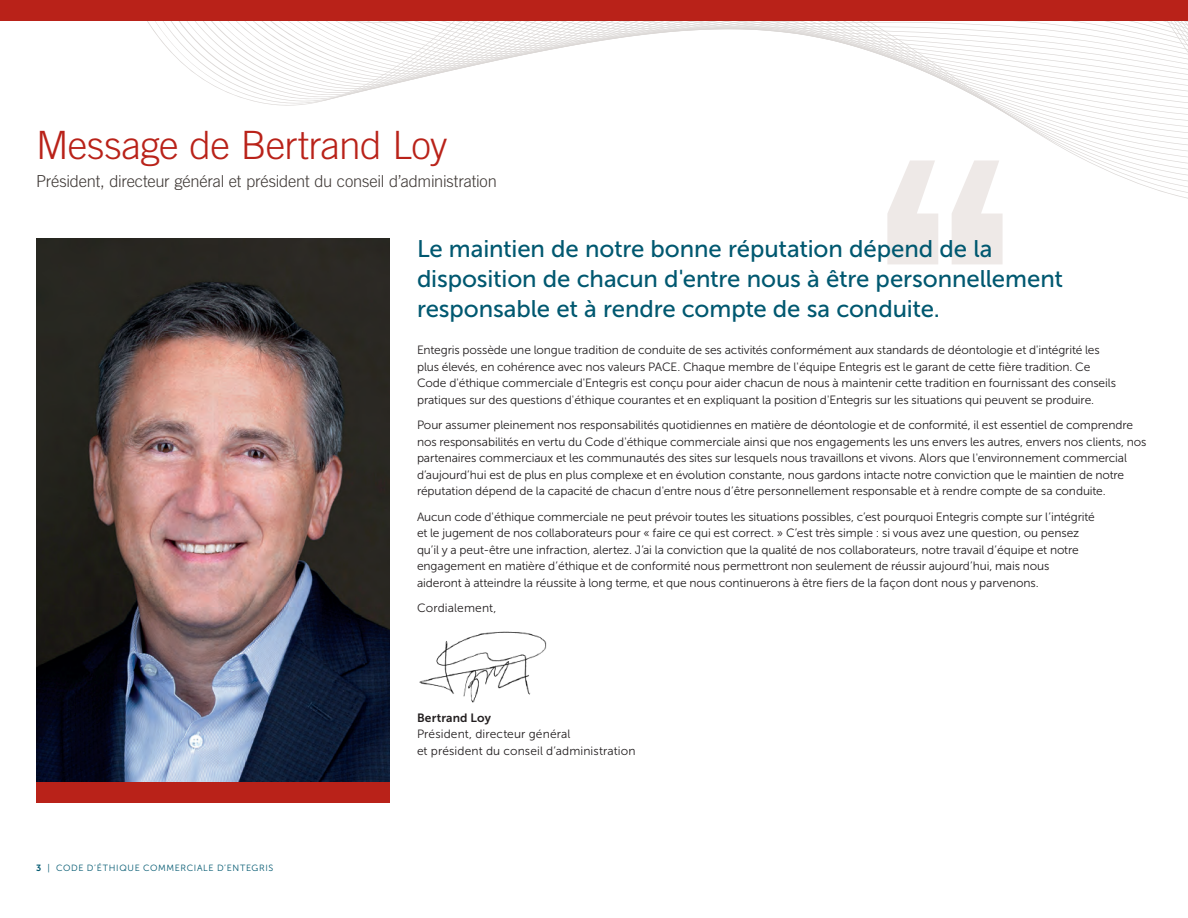
<style>
.page{position:relative;width:1188px;height:918px;background:#fff}
.page>*{position:absolute;margin:0;border:0;box-sizing:border-box;transform-origin:0 0}
.t1{font:300 39px "Trade Gothic LT Std";letter-spacing:-.02em;color:#b92219}
.t2{font:24px/30px "Museo Sans 500";letter-spacing:-.005em;color:#005870}
.t3{font:300 16.5px "Trade Gothic LT Std";letter-spacing:-.015em;color:#3e3835}
.t4{font:12px/16.5px "Museo Sans 300";letter-spacing:-.01em;color:#231f20}
.t5{font:12px/16.5px "Museo Sans 300";letter-spacing:.01em;color:#231f20}
.t6{font:12px "Museo Sans 700";letter-spacing:.015em;color:#231f20}
.t7{font:9px "Museo Sans 300";letter-spacing:.075em;color:#005870}
.s1{font-family:"Museo Sans 700"}
</style>
<div class="page">
<svg style="left:78px;top:20px;width:1110px;height:245px"></svg>
<img style="left:36px;top:239px;width:354px;height:543px">
<div style="left:36px;top:782px;width:354px;height:20px;background:#b92219"></div>
<img style="left:419px;top:631px;width:128px;height:72px">
<div style="left:0;top:0;width:1188px;height:20px;background:#b92219"></div>
<svg style="left:887px;top:161px;width:51px;height:103px"></svg>
<svg style="left:952px;top:161px;width:51px;height:103px"></svg>
<h1 class="t1" style="left:36px;top:122px;width:413px">Message de Bertrand Loy</h1>
<h3 class="t3" style="left:36px;top:172px;width:462px">Président, directeur général et président du conseil d’administration</h3>
<h2 class="t2" style="left:417px;top:233px;width:648px">Le maintien de notre bonne réputation dépend de la disposition de chacun d'entre nous à être personnellement responsable et à rendre compte de sa conduite.</h2>
<p class="t4" style="left:417px;top:342px;width:701px">Entegris possède une longue tradition de conduite de ses activités conformément aux standards de déontologie et d'intégrité les plus élevés, en cohérence avec nos valeurs PACE. Chaque membre de l'équipe Entegris est le garant de cette fière tradition. Ce Code d'éthique commerciale d'Entegris est conçu pour aider chacun de nous à maintenir cette tradition en fournissant des conseils pratiques sur des questions d'éthique courantes et en expliquant la position d'Entegris sur les situations qui peuvent se produire.</p>
<p class="t4" style="left:417px;top:417px;width:731px">Pour assumer pleinement nos responsabilités quotidiennes en matière de déontologie et de conformité, il est essentiel de comprendre nos responsabilités en vertu du Code d'éthique commerciale ainsi que nos engagements les uns envers les autres, envers nos clients, nos partenaires commerciaux et les communautés des sites sur lesquels nous travaillons et vivons. Alors que l'environnement commercial d’aujourd’hui est de plus en plus complexe et en évolution constante, nous gardons intacte notre conviction que le maintien de notre réputation dépend de la capacité de chacun d'entre nous d’être personnellement responsable et à rendre compte de sa conduite.</p>
<p class="t4" style="left:417px;top:508px;width:679px">Aucun code d'éthique commerciale ne peut prévoir toutes les situations possibles, c’est pourquoi Entegris compte sur l’intégrité et le jugement de nos collaborateurs pour « faire ce qui est correct. » C’est très simple : si vous avez une question, ou pensez qu’il y a peut-être une infraction, alertez. J’ai la conviction que la qualité de nos collaborateurs, notre travail d’équipe et notre engagement en matière d’éthique et de conformité nous permettront non seulement de réussir aujourd’hui, mais nous aideront à atteindre la réussite à long terme, et que nous continuerons à être fiers de la façon dont nous y parvenons.</p>
<p class="t5" style="left:417px;top:600px;width:81px">Cordialement,</p>
<p class="t7" style="left:36px;top:863px;width:239px"><span class="s1">3</span> | CODE D’ÉTHIQUE COMMERCIALE D’ENTEGRIS</p>
<p class="t6" style="left:417px;top:711px;width:75px">Bertrand Loy</p>
<p class="t5" style="left:417px;top:726px;width:220px">Président, directeur général<br>et président du conseil d’administration</p>
</div>
